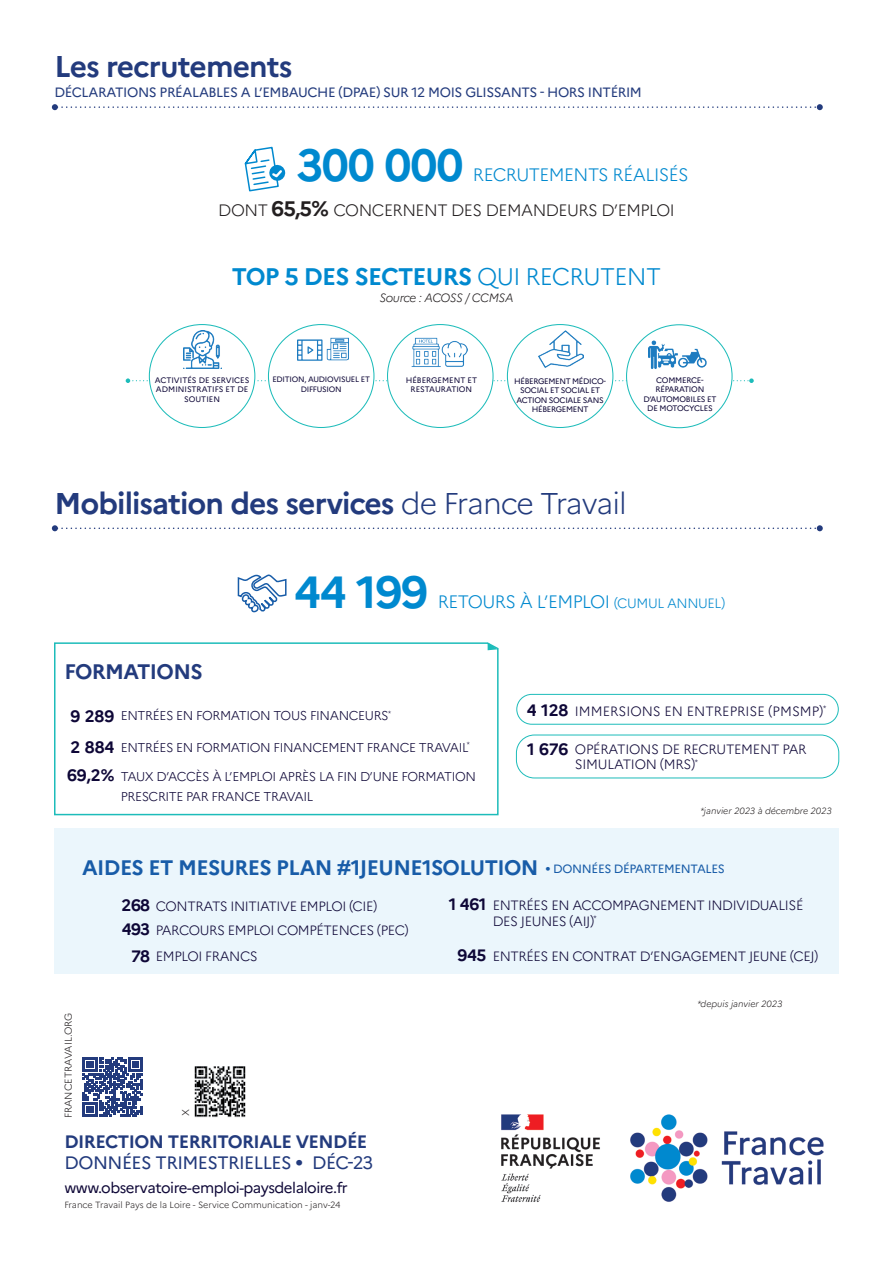
<style>
.page{position:relative;width:893px;height:1263px;background:#fff}
.page>*{position:absolute;margin:0;border:0;box-sizing:border-box;transform-origin:0 0}
.t1{font:700 45px "Marianne";letter-spacing:-.03em;color:#0089cf}
.t2{font:700 30px "Marianne";letter-spacing:-.03em;color:#233b7d}
.t3{font:700 24px "Marianne";letter-spacing:-.03em;color:#0089cf}
.t4{font:700 21px "Marianne";letter-spacing:-.03em;color:#185ca8}
.t5{font:700 21px "Marianne";letter-spacing:-.03em;color:#233b7d}
.t6{font:300 18px "Marianne";letter-spacing:-.03em;color:#0089cf}
.t7{font:700 18px/20.9px "Marianne";letter-spacing:-.03em;color:#233b7d}
.t8{font:18px "Marianne";color:#233b7d}
.t9{font:300 16.5px "Marianne";letter-spacing:-.03em;color:#231f20}
.t10{font:700 16.5px/31px "Marianne";letter-spacing:-.015em;color:#0e0737}
.t11{font:15px "Marianne";letter-spacing:-.03em;color:#0e0737}
.t12{font:300 13.5px/25.2px "Marianne";letter-spacing:-.03em;color:#0e0737}
.t13{font:13.5px "Marianne";letter-spacing:-.03em;color:#233b7d}
.t14{font:300 13.5px "Marianne";color:#0e0737}
.t15{font:300 12.75px/20.1px "Marianne";letter-spacing:-.03em;color:#0e0737}
.t16{font:12px "Marianne";letter-spacing:-.03em;color:#185ca8}
.t17{font:italic 300 12px "Marianne";letter-spacing:-.045em;color:#231f20}
.t18{font:300 10.05px "Marianne";color:#231f20}
.t19{font:300 9px "Marianne";color:#231f20}
.t20{font:italic 300 9px "Marianne";color:#231f20}
.t21{font:7.95px/9.6px "Marianne";letter-spacing:-.03em;color:#0e0737;text-align:center}
.t22{font:7.95px/9.6px "Marianne";color:#0e0737;text-align:center}
.t23{font:7.8px/9.4px "Marianne";letter-spacing:-.03em;color:#0e0737;text-align:center}
.s1{font-weight:700;font-size:21px}
.s2{font-weight:300}
.s3{font-size:13.5px}
.s4{font-weight:700}
.s5{font-weight:700;font-size:16.5px}
.s6{font-weight:400}
</style>
<div class="page">
<svg style="left:54px;top:642px;width:445px;height:174px"></svg>
<svg style="left:126px;top:378px;width:628px;height:5px"></svg>
<div style="left:149px;top:325px;width:106px;height:102px;background:#fff;border-radius:50%"></div>
<div style="left:268px;top:325px;width:106px;height:102px;background:#fff;border-radius:50%"></div>
<div style="left:387px;top:325px;width:106px;height:102px;background:#fff;border-radius:50%"></div>
<div style="left:507px;top:325px;width:106px;height:102px;background:#fff;border-radius:50%"></div>
<div style="left:626px;top:325px;width:106px;height:103px;background:#fff;border-radius:50%"></div>
<img style="left:184px;top:330px;width:38px;height:38px">
<img style="left:538px;top:328px;width:45px;height:40px">
<img style="left:649px;top:328px;width:58px;height:41px">
<img style="left:411px;top:328px;width:56px;height:39px">
<img style="left:297px;top:329px;width:51px;height:32px">
<div style="left:517px;top:694px;width:321px;height:30px;border:1px solid #1dbcba;border-radius:15px"></div>
<div style="left:516px;top:735px;width:323px;height:43px;border:1px solid #1dbcba;border-radius:18px"></div>
<svg style="left:52px;top:525px;width:771px;height:6px"></svg>
<svg style="left:52px;top:104px;width:771px;height:6px"></svg>
<svg style="left:237px;top:574px;width:50px;height:39px"></svg>
<svg style="left:244px;top:146px;width:42px;height:46px"></svg>
<svg style="left:488px;top:642px;width:9px;height:8px"></svg>
<div style="left:54px;top:828px;width:785px;height:145px;background:#ebf6fc"></div>
<img style="left:194px;top:1066px;width:52px;height:52px">
<svg style="left:83px;top:1057px;width:60px;height:59px"></svg>
<img style="left:501px;top:1114px;width:323px;height:88px">
<h2 class="t2" style="left:54px;top:43px;width:239px">Les recrutements</h2>
<p class="t13" style="left:54px;top:82px;width:589px">DÉCLARATIONS PRÉALABLES A L’EMBAUCHE (DPAE) SUR 12 MOIS GLISSANTS - HORS INTÉRIM</p>
<h1 class="t1" style="left:296px;top:130px;width:169px">300 000</h1>
<h3 class="t6" style="left:473px;top:160px;width:217px">RECRUTEMENTS RÉALISÉS</h3>
<p class="t9" style="left:218px;top:198px;width:458px">DONT <span class="s1">65,5%</span> CONCERNENT DES DEMANDEURS D’EMPLOI</p>
<h3 class="t3" style="left:232px;top:258px;width:431px">TOP 5 DES SECTEURS <span class="s2">QUI RECRUTENT</span></h3>
<p class="t17" style="left:379px;top:288px;width:136px">Source : ACOSS / CCMSA</p>
<p class="t22" style="left:155px;top:374px;width:96px">ACTIVITÉS DE SERVICES<br>ADMINISTRATIFS ET DE<br>SOUTIEN</p>
<p class="t21" style="left:514px;top:375px;width:93px">HÉBERGEMENT MÉDICO-<br>SOCIAL ET SOCIAL ET<br>ACTION SOCIALE SANS<br>HÉBERGEMENT</p>
<p class="t22" style="left:406px;top:374px;width:73px">HÉBERGEMENT ET<br>RESTAURATION</p>
<p class="t21" style="left:643px;top:374px;width:75px">COMMERCE-<br>RÉPARATION<br>D’AUTOMOBILES ET<br>DE MOTOCYCLES</p>
<p class="t23" style="left:272px;top:374px;width:99px">EDITION, AUDIOVISUEL ET<br>DIFFUSION</p>
<h2 class="t2" style="left:54px;top:480px;width:574px">Mobilisation des services <span class="s2">de France Travail</span></h2>
<h3 class="t5" style="left:64px;top:655px;width:140px">FORMATIONS</h3>
<h1 class="t1" style="left:294px;top:557px;width:136px">44 199</h1>
<h3 class="t6" style="left:438px;top:588px;width:289px">RETOURS À L’EMPLOI <span class="s3">(CUMUL ANNUEL)</span></h3>
<p class="t15" style="left:121px;top:704px;width:272px">ENTRÉES EN FORMATION TOUS FINANCEURS<sup>*</sup></p>
<p class="t15" style="left:121px;top:736px;width:350px">ENTRÉES EN FORMATION FINANCEMENT FRANCE TRAVAIL<sup>*</sup></p>
<p class="t15" style="left:121px;top:765px;width:357px">TAUX D’ACCÈS À L’EMPLOI APRÈS LA FIN D’UNE FORMATION<br>PRESCRITE PAR FRANCE TRAVAIL</p>
<p class="t10" style="left:70px;top:699px;width:45px">9 289<br>2 884</p>
<p class="t10" style="left:67px;top:758px;width:49px">69,2%</p>
<p class="t10" style="left:527px;top:693px;width:43px">4 128</p>
<p class="t10" style="left:527px;top:732px;width:43px">1 676</p>
<p class="t14" style="left:575px;top:700px;width:253px">IMMERSIONS EN ENTREPRISE (PMSMP)<sup>*</sup></p>
<p class="t12" style="left:575px;top:741px;width:233px;line-height:15px">OPÉRATIONS DE RECRUTEMENT PAR<br>SIMULATION (MRS)<sup>*</sup></p>
<p class="t20" style="left:700px;top:804px;width:133px">*janvier 2023 à décembre 2023</p>
<h3 class="t4" style="left:82px;top:851px;width:458px">AIDES ET MESURES PLAN #1JEUNE1SOLUTION</h3>
<p class="t12" style="left:156px;top:892px;width:254px">CONTRATS INITIATIVE EMPLOI (CIE)<br>PARCOURS EMPLOI COMPÉTENCES (PEC)<br>EMPLOI FRANCS</p>
<p class="t12" style="left:493px;top:896px;width:312px;line-height:16.2px">ENTRÉES EN ACCOMPAGNEMENT INDIVIDUALISÉ<br>DES JEUNES (AIJ)<sup>*</sup></p>
<p class="t16" style="left:546px;top:860px;width:181px"><span class="s4">•</span> DONNÉES DÉPARTEMENTALES</p>
<p class="t10" style="left:449px;top:887px;width:39px">1 461</p>
<p class="t12" style="left:458px;top:942px;width:362px"><span class="s5">945</span> ENTRÉES EN CONTRAT D’ENGAGEMENT JEUNE (CEJ)</p>
<p class="t10" style="left:122px;top:891px;width:30px;line-height:24.5px">268<br>493</p>
<p class="t10" style="left:131px;top:939px;width:21px">78</p>
<p class="t18" style="left:61px;top:1118px;width:107px;rotate:-90deg">FRANCETRAVAIL.ORG</p>
<p class="t18" style="left:178px;top:1116px;width:9px;rotate:-90deg">X</p>
<h3 class="t7" style="left:64px;top:1130px;width:305px">DIRECTION TERRITORIALE VENDÉE<br><span class="s6">DONNÉES TRIMESTRIELLES</span> •</h3>
<p class="t11" style="left:64px;top:1176px;width:285px">www.observatoire-emploi-paysdelaloire.fr</p>
<h3 class="t8" style="left:312px;top:1149px;width:63px">DÉC-23</h3>
<p class="t19" style="left:64px;top:1198px;width:278px">France Travail Pays de la Loire - Service Communication - janv-24</p>
<p class="t20" style="left:697px;top:997px;width:87px">*depuis janvier 2023</p>
</div>
